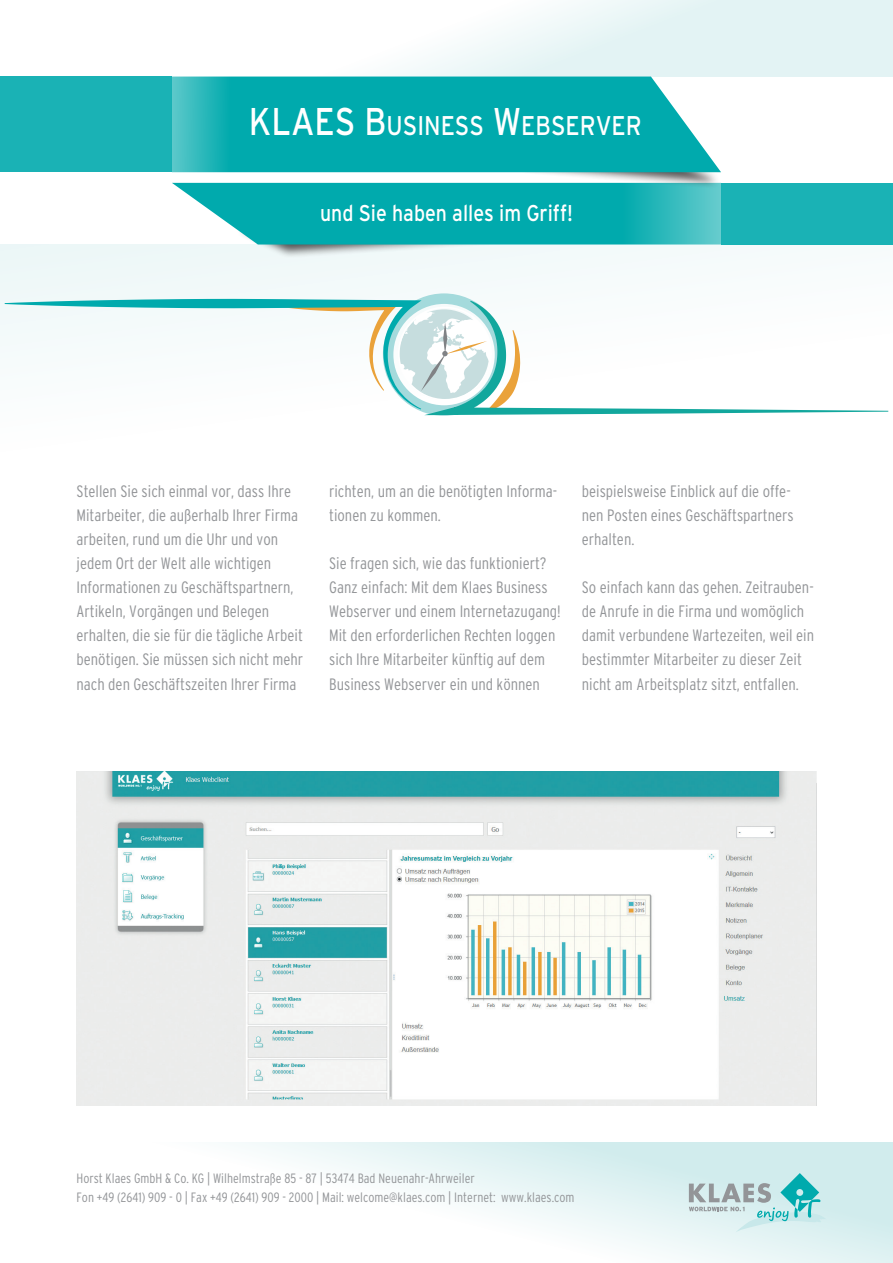
<style>
.page{position:relative;width:893px;height:1263px;background:#fff}
.page>*{position:absolute;margin:0;border:0;box-sizing:border-box;transform-origin:0 0}
.t1{font:27px "Interstate";color:#fff;scale:.85 1}
.t2{font:22.8px "Interstate";color:#fff;scale:.85 1}
.t3{font:300 condensed 16.5px/24.2px "Interstate";color:#939598}
.t4{font:300 condensed 13.5px/19.5px "Interstate";color:#939598}
.s1{font-size:38.55px}
</style>
<div class="page">
<svg style="left:245px;top:1142px;width:648px;height:121px"></svg>
<div style="left:0;top:244px;width:893px;height:261px;background:linear-gradient(to right,#f9fcfc,#fdfefe)"></div>
<div style="left:0;top:0;width:893px;height:77px;background:linear-gradient(to right,#fff,#dff1f3)"></div>
<div style="left:0;top:77px;width:172px;height:95px;background:#1ab2b5"></div>
<div style="left:721px;top:183px;width:172px;height:61px;background:#1ab2b5"></div>
<div style="left:236px;top:220px;width:346px;height:39px;background:#231f20;opacity:.75"></div>
<svg style="left:172px;top:183px;width:549px;height:61px;background:#1db3b6"></svg>
<div style="left:518px;top:130px;width:203px;height:59px;background:#231f20;opacity:.75"></div>
<svg style="left:172px;top:77px;width:549px;height:95px;background:#15b1b3"></svg>
<svg style="left:689px;top:1173px;width:143px;height:60px;background:#b8ddde"></svg>
<img style="left:77px;top:771px;width:739px;height:335px">
<svg style="left:520px;top:301px;width:368px;height:114px"></svg>
<svg style="left:283px;top:293px;width:237px;height:123px"></svg>
<svg style="left:5px;top:299px;width:417px;height:110px"></svg>
<h1 class="t1" style="left:249px;top:111px;width:338px"><span class="s1">KLAES B</span>USINESS <span class="s1">W</span>EBSE</h1>
<h1 class="t1" style="left:580px;top:111px;width:75px">RVER</h1>
<h2 class="t2" style="left:320px;top:200px;width:299px">und Sie haben alles im Griff!</h2>
<p class="t3" style="left:77px;top:479px;width:228px">Stellen Sie sich einmal vor, dass Ihre Mitarbeiter, die außerhalb Ihrer Firma arbeiten, rund um die Uhr und von jedem Ort der Welt alle wichtigen Informationen zu Geschäftspartnern, Artikeln, Vorgängen und Belegen erhalten, die sie für die tägliche Arbeit benötigen. Sie müssen sich nicht mehr nach den Geschäftszeiten Ihrer Firma</p>
<p class="t3" style="left:329px;top:479px;width:229px">richten, um an die benötigten Informa&shy;tionen zu kommen.</p>
<p class="t3" style="left:329px;top:550px;width:233px">Sie fragen sich, wie das funktioniert?<br>Ganz einfach: Mit dem Klaes Business Webserver und einem Internetazugang!<br>Mit den erforderlichen Rechten loggen sich Ihre Mitarbeiter künftig auf dem Business Webserver ein und können</p>
<p class="t3" style="left:582px;top:479px;width:213px">beispielsweise Einblick auf die offe&shy;nen Posten eines Geschäftspartners erhalten.</p>
<p class="t3" style="left:582px;top:575px;width:234px">So einfach kann das gehen. Zeitrauben&shy;de Anrufe in die Firma und womöglich damit verbundene Wartezeiten, weil ein bestimmter Mitarbeiter zu dieser Zeit nicht am Arbeitsplatz sitzt, entfallen.</p>
<p class="t4" style="left:77px;top:1168px;width:499px">Horst Klaes GmbH &amp; Co. KG | Wilhelmstraße 85 - 87 | 53474 Bad Neuenahr-Ahrweiler<br>Fon +49 (2641) 909 - 0 | Fax +49 (2641) 909 - 2000 | Mail: welcome@klaes.com | Internet: www.klaes.com</p>
</div>
